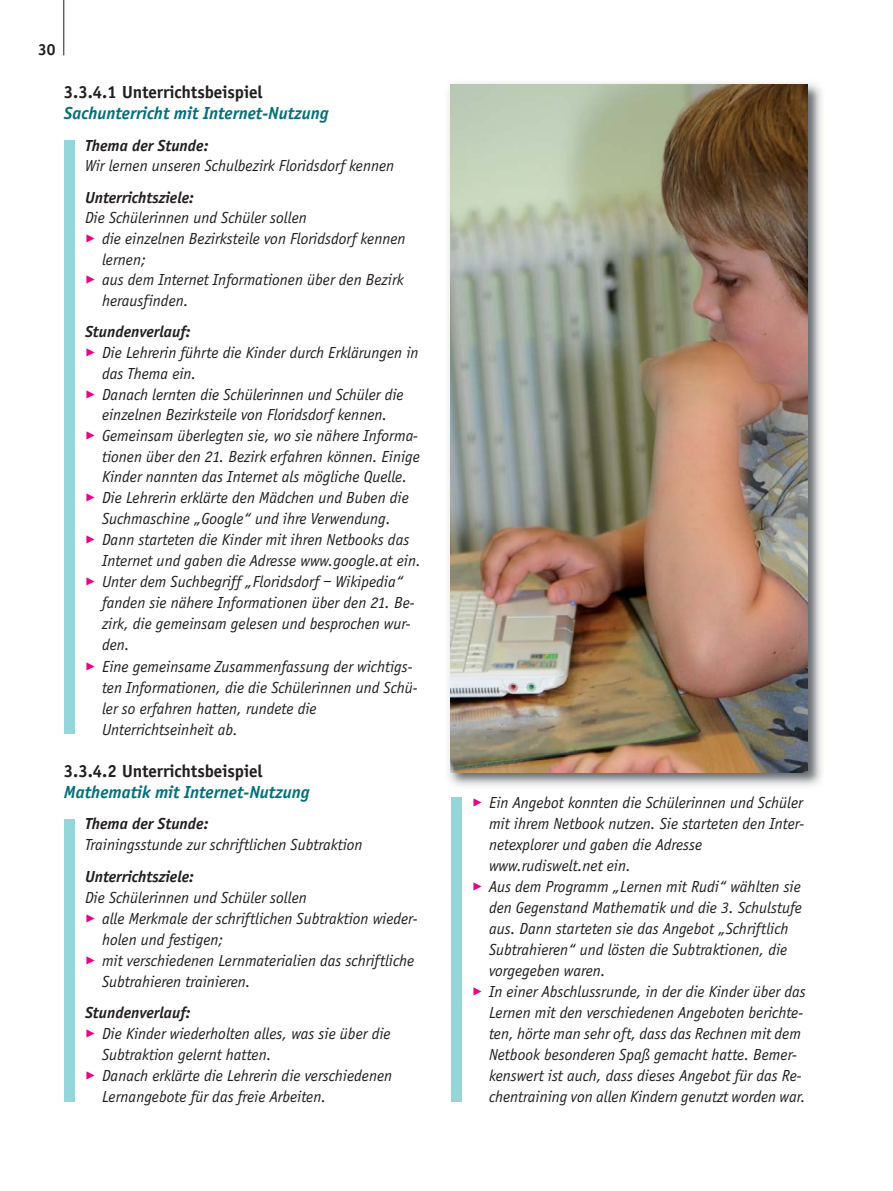
<style>
.page{position:relative;width:893px;height:1191px;background:#fff}
.page>*{position:absolute;margin:0;border:0;box-sizing:border-box;transform-origin:0 0}
.t1{font:italic 700 18px "Officina Sans";color:#00707b}
.t2{font:700 18px "Officina Sans";color:#231f20}
.t3{font:italic 16.5px/21px "Officina Sans";color:#231f20}
.t4{font:italic 700 16.5px "Officina Sans";color:#231f20}
.t5{font:700 16.5px "Officina Sans";color:#231f20}
.s1{color:#ec008c}
</style>
<div class="page">
<img style="left:63px;top:0;width:760px;height:1102px">
<p class="t5" style="left:38px;top:43px;width:19px">30</p>
<p class="t2" style="left:64px;top:85px;width:200px">3.3.4.1 Unterrichtsbeispiel</p>
<p class="t1" style="left:64px;top:106px;width:267px">Sachunterricht mit Internet-Nutzung</p>
<p class="t4" style="left:85px;top:139px;width:125px">Thema der Stunde:</p>
<p class="t3" style="left:85px;top:157px;width:311px">Wir lernen unseren Schulbezirk Floridsdorf kennen</p>
<p class="t4" style="left:85px;top:191px;width:110px">Unterrichtsziele:</p>
<p class="t3" style="left:85px;top:208px;width:223px">Die Schülerinnen und Schüler sollen</p>
<p class="t3" style="left:102px;top:229px;width:305px;text-indent:-17px"><span class="s1">✓</span> die einzelnen Bezirksteile von Floridsdorf kennen lernen;</p>
<p class="t3" style="left:102px;top:271px;width:303px;text-indent:-17px"><span class="s1">✓</span> aus dem Internet Informationen über den Bezirk herausfinden.</p>
<p class="t4" style="left:85px;top:325px;width:107px">Stundenverlauf:</p>
<p class="t3" style="left:102px;top:343px;width:318px;text-indent:-17px"><span class="s1">✓</span> Die Lehrerin führte die Kinder durch Erklärungen in das Thema ein.</p>
<p class="t3" style="left:85px;top:385px;width:320px;text-align:center"><span class="s1">✓</span> Danach lernten die Schülerinnen und Schüler die einzelnen Bezirksteile von Floridsdorf kennen.</p>
<p class="t3" style="left:102px;top:426px;width:319px;text-indent:-17px"><span class="s1">✓</span> Gemeinsam überlegten sie, wo sie nähere Informa&shy;tionen über den 21. Bezirk erfahren können. Einige<br>Kinder nannten das Internet als mögliche Quelle.</p>
<p class="t3" style="left:85px;top:488px;width:325px;text-align:center"><span class="s1">✓</span> Die Lehrerin erklärte den Mädchen und Buben die<br>Suchmaschine „Google“ und ihre Verwendung.</p>
<p class="t3" style="left:102px;top:530px;width:320px;text-indent:-17px"><span class="s1">✓</span> Dann starteten die Kinder mit ihren Netbooks das<br>Internet und gaben die Adresse www.google.at ein.</p>
<p class="t3" style="left:102px;top:572px;width:314px;text-indent:-17px"><span class="s1">✓</span> Unter dem Suchbegriff „Floridsdorf – Wikipedia“ fanden sie nähere Informationen über den 21. Be&shy;zirk, die gemeinsam gelesen und besprochen wur&shy;den.</p>
<p class="t3" style="left:102px;top:656px;width:317px;text-indent:-17px"><span class="s1">✓</span> Eine gemeinsame Zusammenfassung der wichtigs&shy;ten Informationen, die die Schülerinnen und Schü&shy;ler so erfahren hatten, rundete die Unterrichtseinheit ab.</p>
<p class="t2" style="left:64px;top:763px;width:200px">3.3.4.2 Unterrichtsbeispiel</p>
<p class="t1" style="left:64px;top:784px;width:248px">Mathematik mit Internet-Nutzung</p>
<p class="t4" style="left:85px;top:817px;width:125px">Thema der Stunde:</p>
<p class="t3" style="left:85px;top:835px;width:279px">Trainingsstunde zur schriftlichen Subtraktion</p>
<p class="t4" style="left:85px;top:869px;width:110px">Unterrichtsziele:</p>
<p class="t3" style="left:85px;top:887px;width:223px">Die Schülerinnen und Schüler sollen</p>
<p class="t3" style="left:102px;top:908px;width:317px;text-indent:-17px"><span class="s1">✓</span> alle Merkmale der schriftlichen Subtraktion wieder&shy;holen und festigen;</p>
<p class="t3" style="left:102px;top:950px;width:314px;text-indent:-17px"><span class="s1">✓</span> mit verschiedenen Lernmaterialien das schriftliche<br>Subtrahieren trainieren.</p>
<p class="t4" style="left:85px;top:1006px;width:107px">Stundenverlauf:</p>
<p class="t3" style="left:102px;top:1024px;width:290px;text-indent:-17px"><span class="s1">✓</span> Die Kinder wiederholten alles, was sie über die<br>Subtraktion gelernt hatten.</p>
<p class="t3" style="left:102px;top:1066px;width:292px;text-indent:-17px"><span class="s1">✓</span> Danach erklärte die Lehrerin die verschiedenen<br>Lernangebote für das freie Arbeiten.</p>
<p class="t3" style="left:489px;top:793px;width:317px;text-indent:-17px"><span class="s1">✓</span> Ein Angebot konnten die Schülerinnen und Schüler mit ihrem Netbook nutzen. Sie starteten den Inter&shy;netexplorer und gaben die Adresse www.rudiswelt.net ein.</p>
<p class="t3" style="left:489px;top:877px;width:314px;text-indent:-17px"><span class="s1">✓</span> Aus dem Programm „Lernen mit Rudi“ wählten sie den Gegenstand Mathematik und die 3. Schulstufe aus. Dann starteten sie das Angebot „Schriftlich Subtrahieren“ und lösten die Subtraktionen, die vorgegeben waren.</p>
<p class="t3" style="left:489px;top:982px;width:318px;text-indent:-17px"><span class="s1">✓</span> In einer Abschlussrunde, in der die Kinder über das Lernen mit den verschiedenen Angeboten berichte&shy;ten, hörte man sehr oft, dass das Rechnen mit dem Netbook besonderen Spaß gemacht hatte. Bemer&shy;kenswert ist auch, dass dieses Angebot für das Re&shy;chentraining von allen Kindern genutzt worden war.</p>
</div>
